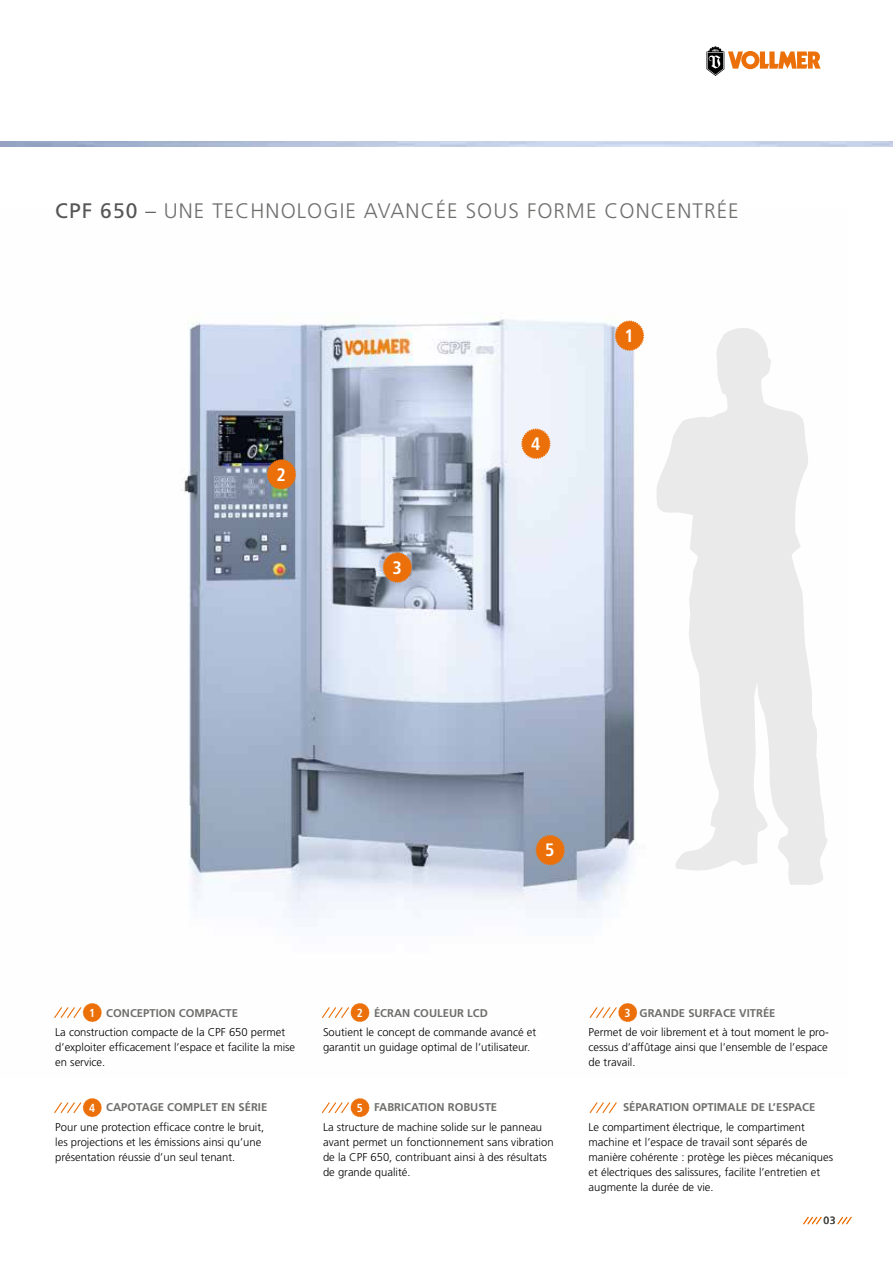
<style>
.page{position:relative;width:893px;height:1263px;background:#fff}
.page>*{position:absolute;margin:0;border:0;box-sizing:border-box;transform-origin:0 0}
.t1{font:300 21px "Frutiger LT";letter-spacing:.05em;color:#6f6f6e}
.t2{font:700 condensed 18px "Frutiger LT";color:#fff}
.t3{font:700 condensed 11.7px "Frutiger LT";color:#fff}
.t4{font:300 11.25px/15px "Frutiger LT";color:#000}
.t5{font:700 11.25px "Frutiger LT";color:#6f6f6e}
.t6{font:10.5px "Frutiger LT";color:#494948}
.s1{font-weight:400;color:#565656}
.s2{color:#565656}
</style>
<div class="page">
<svg style="left:706px;top:46px;width:115px;height:30px"></svg>
<img style="left:184px;top:313px;width:461px;height:701px">
<svg style="left:803px;top:1216px;width:19px;height:9px"></svg>
<svg style="left:837px;top:1216px;width:15px;height:9px"></svg>
<svg style="left:615px;top:320px;width:29px;height:31px"></svg>
<svg style="left:521px;top:428px;width:30px;height:31px"></svg>
<svg style="left:383px;top:552px;width:29px;height:31px"></svg>
<svg style="left:267px;top:459px;width:29px;height:31px"></svg>
<svg style="left:656px;top:328px;width:171px;height:557px;fill:#eaeaea"></svg>
<svg style="left:535px;top:835px;width:30px;height:30px"></svg>
<svg style="left:589px;top:1003px;width:48px;height:19px"></svg>
<svg style="left:321px;top:1003px;width:49px;height:19px"></svg>
<svg style="left:589px;top:1102px;width:28px;height:11px"></svg>
<svg style="left:322px;top:1098px;width:48px;height:19px"></svg>
<svg style="left:54px;top:1003px;width:48px;height:19px"></svg>
<svg style="left:54px;top:1098px;width:48px;height:19px"></svg>
<h1 class="t1" style="left:55px;top:199px;width:685px"><span class="s1">CPF 650</span> <span class="s2">–</span> UNE TECHNOLOGIE AVANCÉE SOUS FORME CONCENTRÉE</h1>
<h2 class="t2" style="left:277px;top:464px;width:11px">2</h2>
<h2 class="t2" style="left:392px;top:557px;width:11px">3</h2>
<h2 class="t2" style="left:531px;top:433px;width:11px">4</h2>
<h2 class="t2" style="left:625px;top:325px;width:11px">1</h2>
<h2 class="t2" style="left:545px;top:839px;width:11px">5</h2>
<p class="t3" style="left:89px;top:1006px;width:8px">1</p>
<p class="t5" style="left:106px;top:1007px;width:133px">CONCEPTION COMPACTE</p>
<p class="t4" style="left:55px;top:1025px;width:241px">La construction compacte de la CPF 650 permet d’exploiter efficacement l’espace et facilite la mise en service.</p>
<p class="t5" style="left:106px;top:1101px;width:163px">CAPOTAGE COMPLET EN SÉRIE</p>
<p class="t4" style="left:55px;top:1119px;width:210px">Pour une protection efficace contre le bruit, les projections et les émissions ainsi qu’une présentation réussie d’un seul tenant.</p>
<p class="t3" style="left:89px;top:1101px;width:8px">4</p>
<p class="t5" style="left:374px;top:1007px;width:115px">ÉCRAN COULEUR LCD</p>
<p class="t4" style="left:323px;top:1025px;width:215px">Soutient le concept de commande avancé et garantit un guidage optimal de l’utilisateur.</p>
<p class="t5" style="left:640px;top:1007px;width:137px">GRANDE SURFACE VITRÉE</p>
<p class="t4" style="left:589px;top:1025px;width:242px;text-align:justify">Permet de voir librement et à tout moment le pro&shy;cessus d’affûtage ainsi que l’ensemble de l’espace de travail.</p>
<p class="t5" style="left:623px;top:1101px;width:194px">SÉPARATION OPTIMALE DE L’ESPACE</p>
<p class="t4" style="left:589px;top:1119px;width:246px">Le compartiment électrique, le compartiment machine et l’espace de travail sont séparés de manière cohérente : protège les pièces mécaniques et électriques des salissures, facilite l’entretien et augmente la durée de vie.</p>
<p class="t3" style="left:357px;top:1006px;width:8px">2</p>
<p class="t3" style="left:624px;top:1006px;width:8px">3</p>
<p class="t5" style="left:374px;top:1101px;width:125px">FABRICATION ROBUSTE</p>
<p class="t4" style="left:323px;top:1119px;width:232px">La structure de machine solide sur le panneau avant permet un fonctionnement sans vibration de la CPF 650, contribuant ainsi à des résultats de grande qualité.</p>
<p class="t3" style="left:357px;top:1101px;width:8px">5</p>
<p class="t6" style="left:823px;top:1214px;width:13px">03</p>
</div>
